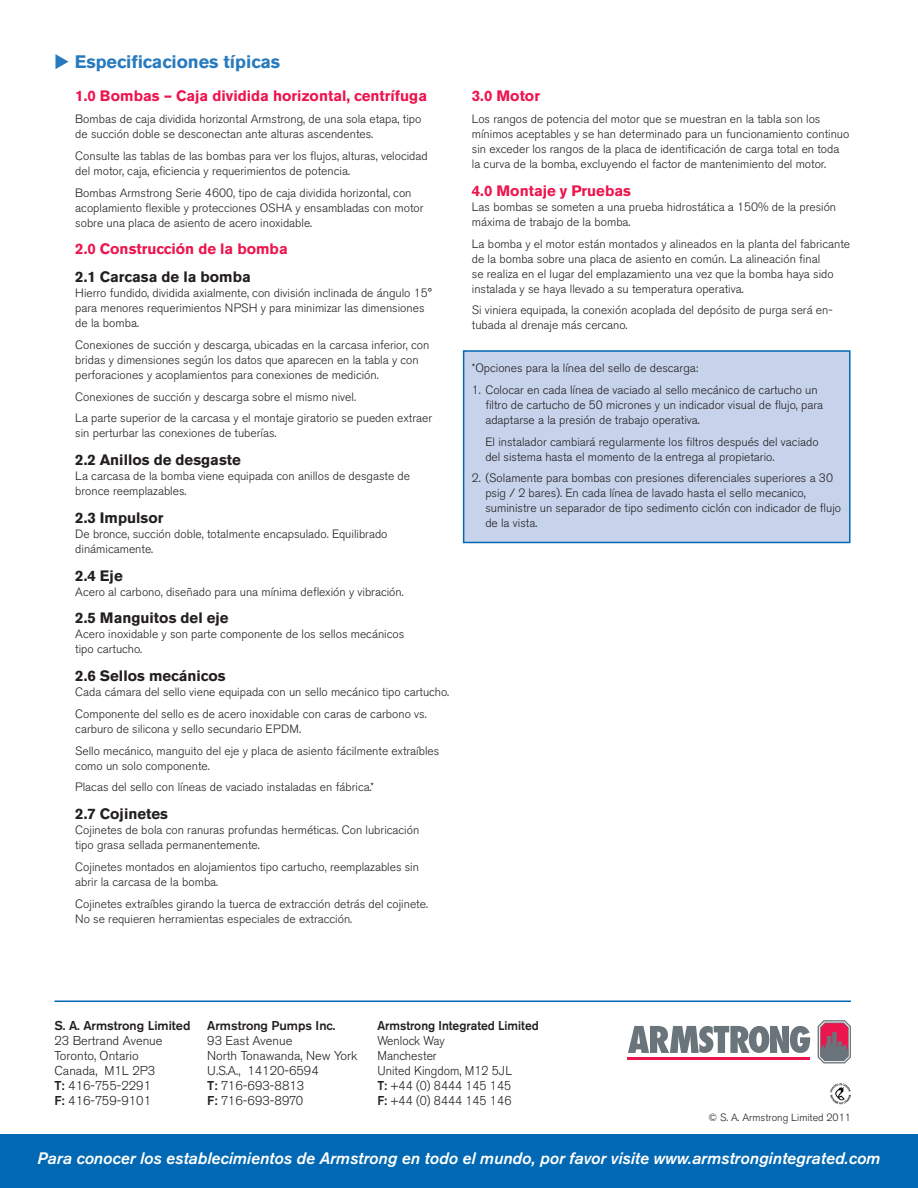
<style>
.page{position:relative;width:918px;height:1188px;background:#fff}
.page>*{position:absolute;margin:0;border:0;box-sizing:border-box;transform-origin:0 0}
.Headings{font:700 18px "Akzidenz Grotesk BE";color:#277abe}
.t1{font:italic 500 16.5px "Akzidenz Grotesk BE";color:#fff}
.TypSpecs_-_Head{font:700 15px "Akzidenz Grotesk BE";color:#ed154e}
.TypSpecs_-_Subhead{font:700 15px "Akzidenz Grotesk BE";color:#231f20}
.Body_Text{font:700 15px "Akzidenz Grotesk BE";color:#231f20}
.Body_Text-2{font:700 15px "Akzidenz Grotesk BE";color:#ed154e}
.Body_Copy{font:300 12.75px "Akzidenz Grotesk BE";color:#231f20}
.Body_Copy-2{font:300 12.75px "Akzidenz Grotesk BE";color:#231f20;scale:.95 1}
.Body_Copy-3{font:500 12.75px "Akzidenz Grotesk BE";color:#231f20}
.Body_Copy-4{font:500 12.75px "Akzidenz Grotesk BE";color:#231f20;scale:.95 1}
.TypSpecs_-_Body{font:300 12px/15px "Akzidenz Grotesk BE";color:#231f20}
.t2{font:300 10.5px "Akzidenz Grotesk BE";color:#231f20}
.s1{font-weight:500}
</style>
<div class="page">
<div style="left:463px;top:350px;width:387px;height:193px;background:#c6d3eb;border:2px solid #0168b3"></div>
<div style="left:0;top:1134px;width:918px;height:54px;background:#0168b3"></div>
<svg style="left:818px;top:1020px;width:33px;height:43px"></svg>
<svg style="left:628px;top:1026px;width:182px;height:27px"></svg>
<hr style="left:628px;top:1057px;width:182px;height:3px;background:#ed154e">
<hr style="left:54px;top:1001px;width:797px;height:1px;background:#0168b3">
<svg style="left:830px;top:1083px;width:21px;height:21px"></svg>
<p class="Headings" style="left:54px;top:51px;width:228px">◆ Especificaciones típicas</p>
<p class="TypSpecs_-_Head" style="left:75px;top:87px;width:353px">1.0 Bombas – Caja dividida horizontal, centrífuga</p>
<p class="TypSpecs_-_Body" style="left:75px;top:112px;width:348px">Bombas de caja dividida horizontal Armstrong, de una sola etapa, tipo de succión doble se desconectan ante alturas ascendentes.</p>
<p class="TypSpecs_-_Body" style="left:75px;top:148px;width:354px">Consulte las tablas de las bombas para ver los flujos, alturas, velocidad del motor, caja, eficiencia y requerimientos de potencia.</p>
<p class="TypSpecs_-_Body" style="left:75px;top:185px;width:350px">Bombas Armstrong Serie 4600, tipo de caja dividida horizontal, con acoplamiento flexible y protecciones OSHA y ensambladas con motor sobre una placa de asiento de acero inoxidable.</p>
<p class="TypSpecs_-_Head" style="left:75px;top:240px;width:214px">2.0 Construcción de la bomba</p>
<p class="TypSpecs_-_Subhead" style="left:75px;top:268px;width:177px">2.1 Carcasa de la bomba</p>
<p class="TypSpecs_-_Body" style="left:75px;top:286px;width:358px">Hierro fundido, dividida axialmente, con división inclinada de ángulo 15° para menores requerimientos NPSH y para minimizar las dimensiones de la bomba.</p>
<p class="TypSpecs_-_Body" style="left:75px;top:337px;width:356px">Conexiones de succión y descarga, ubicadas en la carcasa inferior, con bridas y dimensiones según los datos que aparecen en la tabla y con perforaciones y acoplamientos para conexiones de medición.</p>
<p class="TypSpecs_-_Body" style="left:75px;top:389px;width:282px">Conexiones de succión y descarga sobre el mismo nivel.</p>
<p class="TypSpecs_-_Body" style="left:75px;top:411px;width:358px">La parte superior de la carcasa y el montaje giratorio se pueden extraer sin perturbar las conexiones de tuberías.</p>
<p class="TypSpecs_-_Subhead" style="left:75px;top:451px;width:167px">2.2 Anillos de desgaste</p>
<p class="TypSpecs_-_Body" style="left:75px;top:469px;width:336px">La carcasa de la bomba viene equipada con anillos de desgaste de bronce reemplazables.</p>
<p class="Body_Text" style="left:75px;top:509px;width:90px">2.3 Impulsor</p>
<p class="TypSpecs_-_Body" style="left:75px;top:526px;width:314px">De bronce, succión doble, totalmente encapsulado. Equilibrado dinámicamente.</p>
<p class="Body_Text" style="left:75px;top:567px;width:49px">2.4 Eje</p>
<p class="TypSpecs_-_Body" style="left:75px;top:584px;width:330px">Acero al carbono, diseñado para una mínima deflexión y vibración.</p>
<p class="Body_Text" style="left:75px;top:609px;width:155px">2.5 Manguitos del eje</p>
<p class="TypSpecs_-_Body" style="left:75px;top:627px;width:331px">Acero inoxidable y son parte componente de los sellos mecánicos tipo cartucho.</p>
<p class="TypSpecs_-_Subhead" style="left:75px;top:667px;width:152px">2.6 Sellos mecánicos</p>
<p class="TypSpecs_-_Body" style="left:75px;top:685px;width:376px">Cada cámara del sello viene equipada con un sello mecánico tipo cartucho.</p>
<p class="TypSpecs_-_Body" style="left:75px;top:706px;width:353px">Componente del sello es de acero inoxidable con caras de carbono vs. carburo de silicona y sello secundario EPDM.</p>
<p class="TypSpecs_-_Body" style="left:75px;top:743px;width:366px">Sello mecánico, manguito del eje y placa de asiento fácilmente extraíbles como un solo componente.</p>
<p class="TypSpecs_-_Body" style="left:75px;top:780px;width:300px">Placas del sello con líneas de vaciado instaladas en fábrica.*</p>
<p class="Body_Text" style="left:75px;top:805px;width:94px">2.7 Cojinetes</p>
<p class="TypSpecs_-_Body" style="left:75px;top:823px;width:346px">Cojinetes de bola con ranuras profundas herméticas. Con lubricación tipo grasa sellada permanentemente.</p>
<p class="TypSpecs_-_Body" style="left:75px;top:859px;width:345px">Cojinetes montados en alojamientos tipo cartucho, reemplazables sin abrir la carcasa de la bomba.</p>
<p class="TypSpecs_-_Body" style="left:75px;top:896px;width:354px">Cojinetes extraíbles girando la tuerca de extracción detrás del cojinete.<br>No se requieren herramientas especiales de extracción.</p>
<p class="TypSpecs_-_Head" style="left:472px;top:87px;width:70px">3.0 Motor</p>
<p class="TypSpecs_-_Body" style="left:472px;top:112px;width:379px">Los rangos de potencia del motor que se muestran en la tabla son los mínimos aceptables y se han determinado para un funcionamiento continuo sin exceder los rangos de la placa de identificación de carga total en toda la curva de la bomba, excluyendo el factor de mantenimiento del motor.</p>
<p class="Body_Text-2" style="left:472px;top:182px;width:161px">4.0 Montaje y Pruebas</p>
<p class="TypSpecs_-_Body" style="left:472px;top:199px;width:366px">Las bombas se someten a una prueba hidrostática a 150% de la presión máxima de trabajo de la bomba.</p>
<p class="TypSpecs_-_Body" style="left:472px;top:236px;width:380px">La bomba y el motor están montados y alineados en la planta del fabricante de la bomba sobre una placa de asiento en común. La alineación final<br>se realiza en el lugar del emplazamiento una vez que la bomba haya sido instalada y se haya llevado a su temperatura operativa.</p>
<p class="TypSpecs_-_Body" style="left:472px;top:303px;width:362px">Si viniera equipada, la conexión acoplada del depósito de purga será en&shy;tubada al drenaje más cercano.</p>
<p class="TypSpecs_-_Body" style="left:472px;top:361px;width:228px">*Opciones para la línea del sello de descarga:</p>
<p class="TypSpecs_-_Body" style="left:485px;top:382px;width:339px;text-indent:-14px">1. Colocar en cada línea de vaciado al sello mecánico de cartucho un filtro de cartucho de 50 micrones y un indicador visual de flujo, para adaptarse a la presión de trabajo operativa.</p>
<p class="TypSpecs_-_Body" style="left:485px;top:434px;width:335px">El instalador cambiará regularmente los filtros después del vaciado del sistema hasta el momento de la entrega al propietario.</p>
<p class="TypSpecs_-_Body" style="left:485px;top:471px;width:357px;text-indent:-14px">2. (Solamente para bombas con presiones diferenciales superiores a 30 psig / 2 bares). En cada línea de lavado hasta el sello mecanico, suministre un separador de tipo sedimento ciclón con indicador de flujo de la vista.</p>
<p class="Body_Copy-3" style="left:54px;top:1018px;width:138px">S. A. Armstrong Limited</p>
<p class="Body_Copy" style="left:54px;top:1034px;width:110px">23 Bertrand Avenue</p>
<p class="Body_Copy" style="left:54px;top:1049px;width:86px">Toronto, Ontario</p>
<p class="Body_Copy" style="left:54px;top:1064px;width:102px">Canada, M1L 2P3</p>
<p class="Body_Copy" style="left:54px;top:1079px;width:98px"><span class="s1">T:</span> 416-755-2291</p>
<p class="Body_Copy" style="left:54px;top:1094px;width:98px"><span class="s1">F:</span> 416-759-9101</p>
<p class="Body_Copy-3" style="left:207px;top:1018px;width:130px">Armstrong Pumps Inc.</p>
<p class="Body_Copy" style="left:207px;top:1034px;width:87px">93 East Avenue</p>
<p class="Body_Copy" style="left:207px;top:1049px;width:152px">North Tonawanda, New York</p>
<p class="Body_Copy" style="left:207px;top:1064px;width:113px">U.S.A., 14120-6594</p>
<p class="Body_Copy" style="left:207px;top:1079px;width:99px"><span class="s1">T:</span> 716-693-8813</p>
<p class="Body_Copy" style="left:207px;top:1094px;width:97px"><span class="s1">F:</span> 716-693-8970</p>
<p class="Body_Copy-4" style="left:377px;top:1018px;width:171px">Armstrong Integrated Limited</p>
<p class="Body_Copy-2" style="left:377px;top:1034px;width:72px">Wenlock Way</p>
<p class="Body_Copy-2" style="left:377px;top:1049px;width:64px">Manchester</p>
<p class="Body_Copy-2" style="left:377px;top:1064px;width:143px">United Kingdom, M12 5JL</p>
<p class="Body_Copy-2" style="left:377px;top:1079px;width:142px"><span class="s1">T:</span> +44 (0) 8444 145 145</p>
<p class="Body_Copy-2" style="left:377px;top:1094px;width:143px"><span class="s1">F:</span> +44 (0) 8444 145 146</p>
<p class="t2" style="left:709px;top:1111px;width:144px">© S. A. Armstrong Limited 2011</p>
<p class="t1" style="left:38px;top:1149px;width:844px">Para conocer los establecimientos de Armstrong en todo el mundo, por favor visite www.armstrongintegrated.com</p>
</div>
